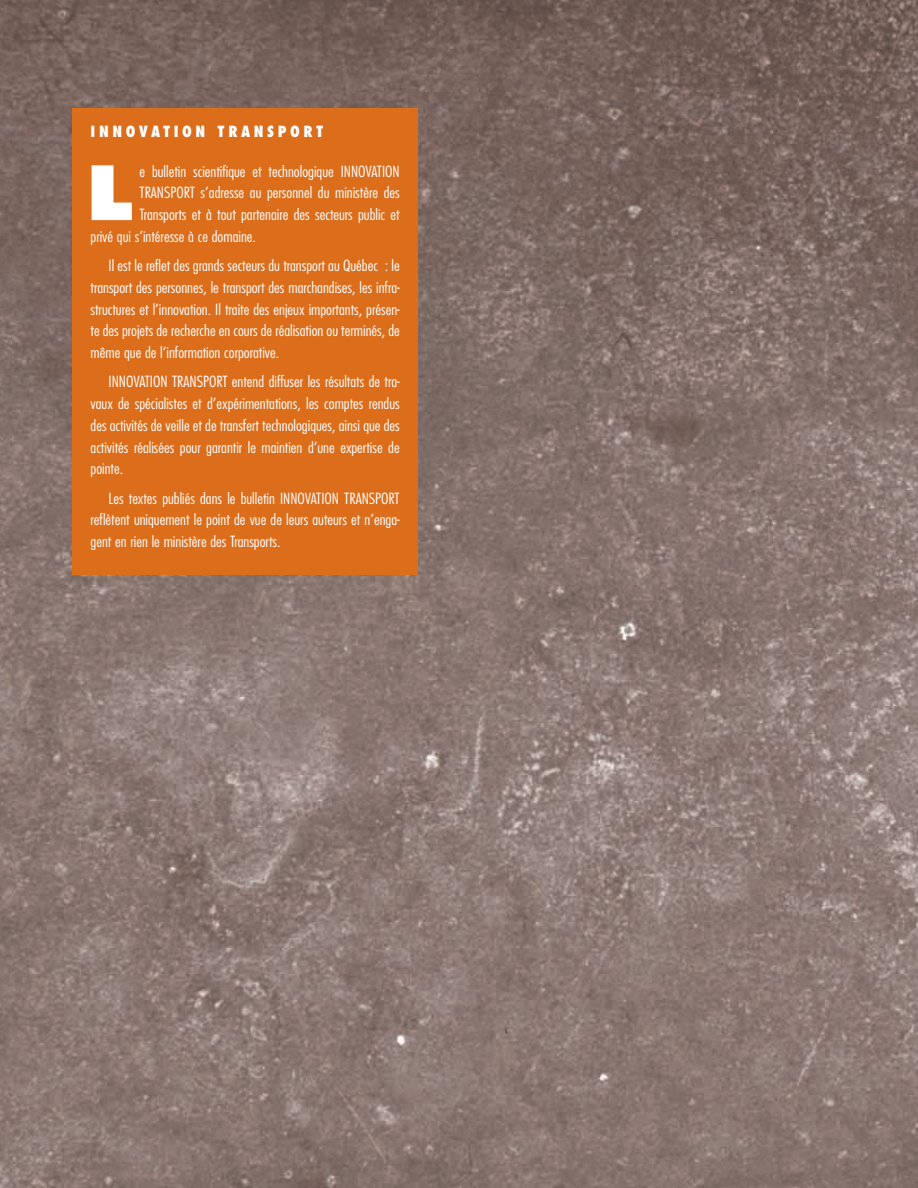
<style>
.page{position:relative;width:918px;height:1188px;background:#fff}
.page>*{position:absolute;margin:0;border:0;box-sizing:border-box;transform-origin:0 0}
.t1{font:800 72.6px "Futura";color:#fff;scale:1.1 1}
.t2{font:300 condensed 15px/21.8px "Futura";color:#fff;text-align:justify;scale:1.1 1}
.t3{font:800 condensed 15px "Futura";letter-spacing:.24em;color:#fff}
</style>
<div class="page">
<img style="left:0;top:0;width:918px;height:1188px">
<div style="left:72px;top:108px;width:346px;height:466px;background:#db6d1b"></div>
<p class="t3" style="left:91px;top:125px;width:234px">INNOVATION TRANSPORT</p>
<h1 class="t1" style="left:87px;top:161px;width:44px">L</h1>
<p class="t2" style="left:140px;top:161px;width:238px">e bulletin scientifique et technologique INNOVATION</p>
<p class="t2" style="left:140px;top:183px;width:238px">TRANSPORT s’adresse au personnel du ministère des</p>
<p class="t2" style="left:140px;top:205px;width:238px">Transports et à tout partenaire des secteurs public et</p>
<p class="t2" style="left:91px;top:226px;width:152px">privé qui s’intéresse à ce domaine.</p>
<p class="t2" style="left:91px;top:256px;width:283px;text-indent:18px">Il est le reflet des grands secteurs du transport au Québec : le transport des personnes, le transport des marchandises, les infra&shy;structures et l’innovation. Il traite des enjeux importants, présen&shy;te des projets de recherche en cours de réalisation ou terminés, de même que de l’information corporative.</p>
<p class="t2" style="left:91px;top:372px;width:283px;text-indent:18px">INNOVATION TRANSPORT entend diffuser les résultats de tra&shy;vaux de spécialistes et d’expérimentations, les comptes rendus des activités de veille et de transfert technologiques, ainsi que des activités réalisées pour garantir le maintien d‘une expertise de pointe.</p>
<p class="t2" style="left:91px;top:488px;width:283px;text-indent:18px">Les textes publiés dans le bulletin INNOVATION TRANSPORT reflètent uniquement le point de vue de leurs auteurs et n’enga&shy;gent en rien le ministère des Transports.</p>
</div>
